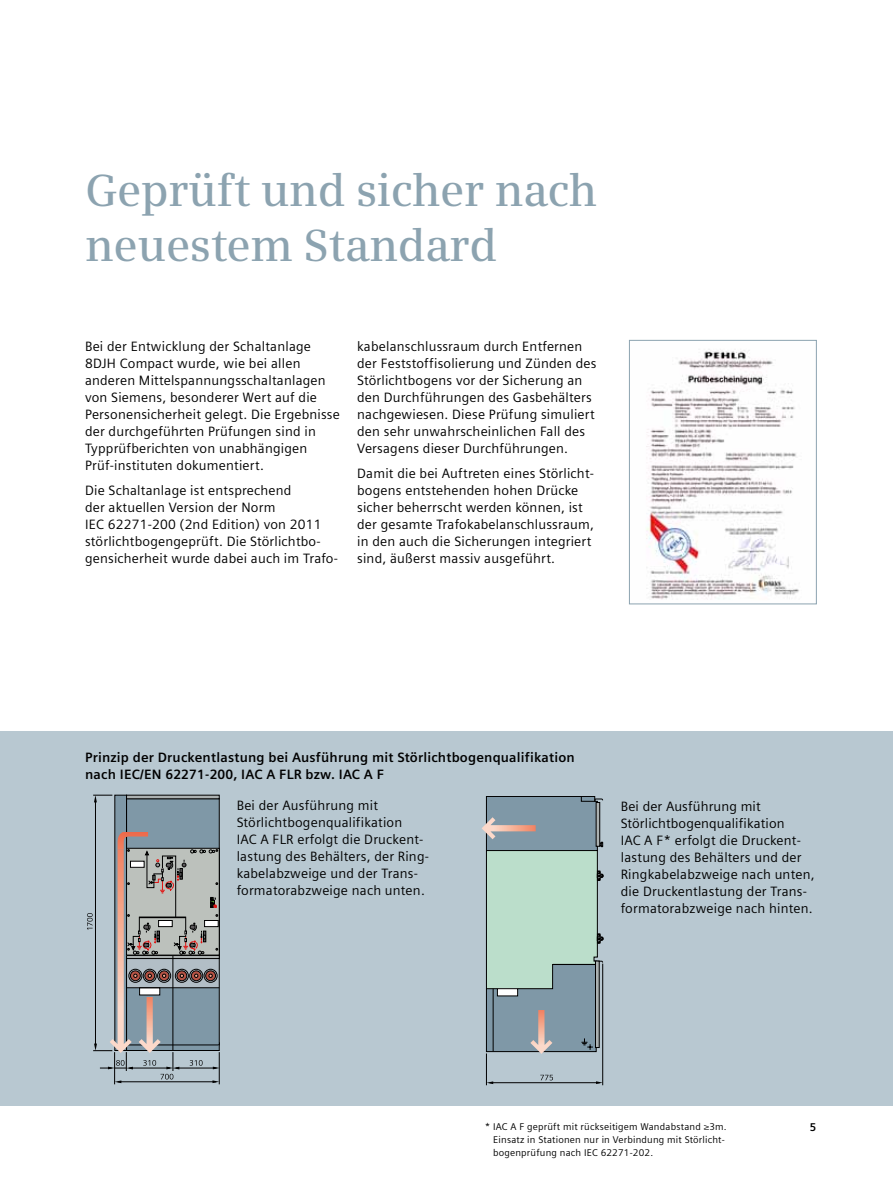
<style>
.page{position:relative;width:893px;height:1191px;background:#fff}
.page>*{position:absolute;margin:0;border:0;box-sizing:border-box;transform-origin:0 0}
.t1{font:600 45px/55.2px "Siemens Serif";letter-spacing:-.01em;color:#8ca3b0}
.t2{font:13.5px/17px "Siemens Sans";letter-spacing:.015em;color:#000}
.t3{font:700 13.5px/17px "Siemens Sans";letter-spacing:.015em;color:#000}
.t4{font:700 11.25px "Siemens Sans";color:#000}
.t5{font:9.75px/12.8px "Siemens Sans";letter-spacing:.02em;color:#000}
</style>
<div class="page">
<img style="left:646px;top:349px;width:153px;height:251px">
<div style="left:629px;top:340px;width:187px;height:264px;border:1px solid #8ca3b0"></div>
<div style="left:0;top:731px;width:893px;height:375px;background:#b8c8d1"></div>
<div style="left:126px;top:1042px;width:94px;height:8px;border:1px solid #000"></div>
<div style="left:126px;top:798px;width:93px;height:51px;background:#7f98a7"></div>
<div style="left:115px;top:795px;width:12px;height:255px;background:#7f98a7"></div>
<div style="left:126px;top:955px;width:94px;height:4px;border:1px solid #000"></div>
<div style="left:126px;top:795px;width:94px;height:4px;border:1px solid #000"></div>
<hr style="left:95px;top:798px;width:1px;height:249px;background:#000">
<svg style="left:93px;top:795px;width:19px;height:7px"></svg>
<hr style="left:114px;top:1052px;width:1px;height:32px;background:#000">
<hr style="left:219px;top:1052px;width:1px;height:32px;background:#000">
<svg style="left:87px;top:830px;width:132px;height:253px"></svg>
<svg style="left:482px;top:796px;width:121px;height:257px;background:#9bb5b2"></svg>
<hr style="left:486px;top:1053px;width:1px;height:32px;background:#000">
<hr style="left:602px;top:963px;width:1px;height:122px;background:#000">
<hr style="left:490px;top:1082px;width:110px;height:1px;background:#000">
<svg style="left:596px;top:1081px;width:7px;height:3px"></svg>
<svg style="left:540px;top:1074px;width:13px;height:6px"></svg>
<h1 class="t1" style="left:85px;top:162px;width:514px">Geprüft und sicher nach neuestem Standard</h1>
<p class="t2" style="left:85px;top:338px;width:256px">Bei der Entwicklung der Schaltanlage 8DJH Compact wurde, wie bei allen anderen Mittelspannungsschaltanlagen von Siemens, besonderer Wert auf die Personensicherheit gelegt. Die Ergebnisse der durchgeführten Prüfungen sind in Typprüfberichten von unabhängigen Prüf-instituten dokumentiert.</p>
<p class="t2" style="left:85px;top:482px;width:254px">Die Schaltanlage ist entsprechend<br>der aktuellen Version der Norm<br>IEC 62271-200 (2nd Edition) von 2011 störlichtbogengeprüft. Die Störlichtbo&shy;gensicherheit wurde dabei auch im Trafo-</p>
<p class="t2" style="left:357px;top:338px;width:241px">kabelanschlussraum durch Entfernen der Feststoffisolierung und Zünden des Störlichtbogens vor der Sicherung an den Durchführungen des Gasbehälters nachgewiesen. Diese Prüfung simuliert den sehr unwahrscheinlichen Fall des Versagens dieser Durchführungen.</p>
<p class="t2" style="left:357px;top:465px;width:238px">Damit die bei Auftreten eines Störlicht&shy;bogens entstehenden hohen Drücke sicher beherrscht werden können, ist der gesamte Trafokabelanschlussraum, in den auch die Sicherungen integriert sind, äußerst massiv ausgeführt.</p>
<p class="t3" style="left:85px;top:749px;width:491px">Prinzip der Druckentlastung bei Ausführung mit Störlichtbogenqualifikation nach IEC/EN 62271-200, IAC A FLR bzw. IAC A F</p>
<p class="t2" style="left:237px;top:797px;width:194px">Bei der Ausführung mit<br>Störlichtbogenqualifikation<br>IAC A FLR erfolgt die Druckent&shy;lastung des Behälters, der Ring&shy;kabelabzweige und der Trans&shy;formatorabzweige nach unten.</p>
<p class="t2" style="left:621px;top:798px;width:195px">Bei der Ausführung mit<br>Störlichtbogenqualifikation<br>IAC A F* erfolgt die Druckent&shy;lastung des Behälters und der<br>Ringkabelabzweige nach unten, die Druckentlastung der Trans&shy;formatorabzweige nach hinten.</p>
<p class="t5" style="left:493px;top:1120px;width:235px;text-indent:-8px">* IAC A F geprüft mit rückseitigem Wandabstand ≥3m.<br>Einsatz in Stationen nur in Verbindung mit Störlicht&shy;bogenprüfung nach IEC 62271-202.</p>
<p class="t4" style="left:810px;top:1120px;width:8px">5</p>
</div>
